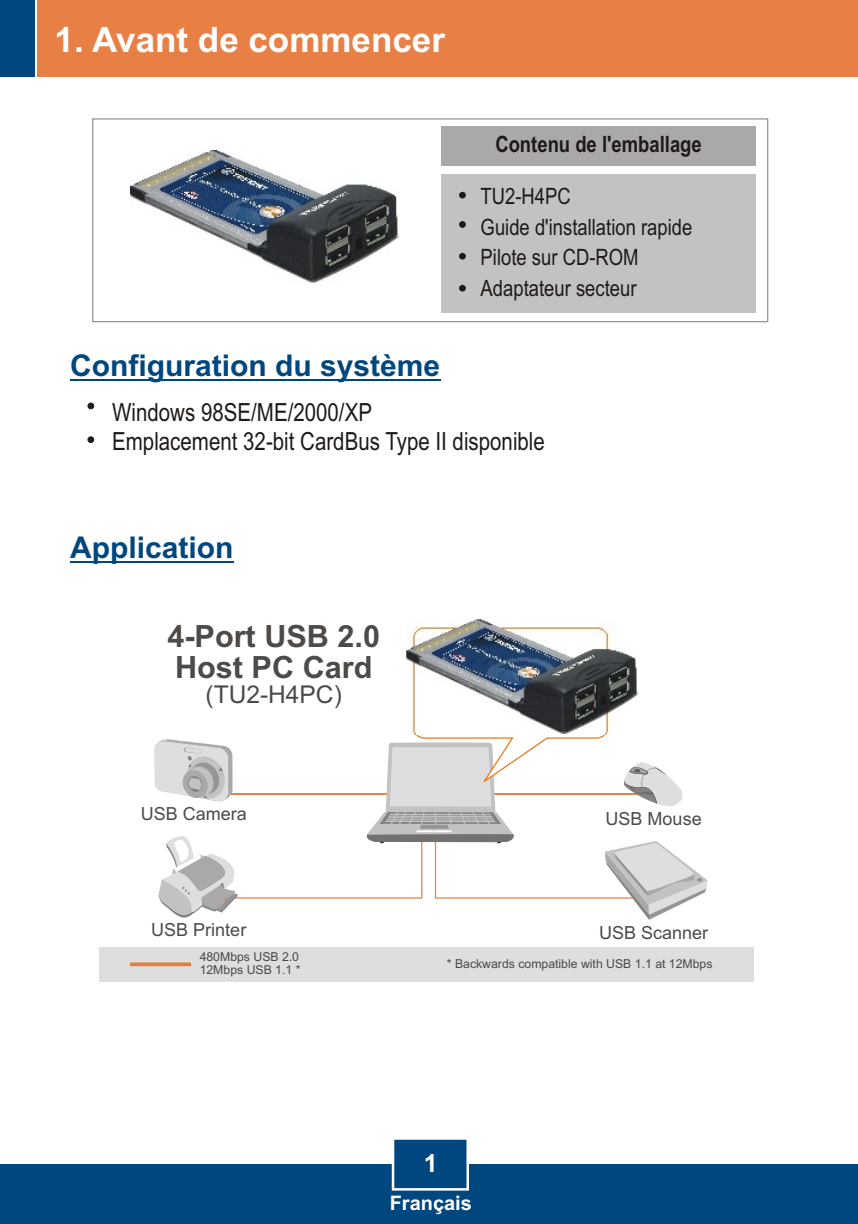
<style>
.page{position:relative;width:858px;height:1224px;background:#fff}
.page>*{position:absolute;margin:0;border:0;box-sizing:border-box;transform-origin:0 0}
.t1{font:700 35px "Arial";color:#fff}
.t2{font:700 30.75px/30.8px "Arial";color:#4d4a47}
.t3{font:700 30px "Arial";color:#004780}
.t4{font:25px/28.2px "Arial Narrow";color:#1f1a17}
.t5{font:700 25px "Arial";color:#fff}
.t6{font:24.5px "Arial";color:#4d4a47}
.t7{font:22.5px/30.5px "Arial Narrow";color:#1f1a17}
.t8{font:700 22.5px "Arial Narrow";color:#1f1a17}
.t9{font:700 20px "Arial";color:#fff}
.t10{font:18px "Arial";color:#4d4a47}
.t11{font:12.25px/13.2px "Arial";color:#4d4a47}
</style>
<div class="page">
<hr style="left:70px;top:379px;width:370px;height:1px;background:#004780">
<div style="left:0;top:1164px;width:858px;height:59px;background:#004780"></div>
<div style="left:37px;top:0;width:821px;height:77px;background:#e88045"></div>
<div style="left:0;top:0;width:35px;height:77px;background:#004780"></div>
<svg style="left:391px;top:1139px;width:78px;height:52px"></svg>
<hr style="left:70px;top:561px;width:163px;height:1px;background:#004780">
<svg style="left:92px;top:118px;width:677px;height:205px"></svg>
<div style="left:441px;top:174px;width:315px;height:139px;background:#c2c2c2"></div>
<div style="left:441px;top:127px;width:315px;height:39px;background:#aba8a8"></div>
<svg style="left:459px;top:192px;width:6px;height:6px"></svg>
<svg style="left:459px;top:253px;width:6px;height:6px"></svg>
<svg style="left:88px;top:403px;width:6px;height:6px"></svg>
<svg style="left:459px;top:221px;width:6px;height:7px"></svg>
<svg style="left:459px;top:285px;width:6px;height:6px"></svg>
<svg style="left:88px;top:436px;width:6px;height:7px"></svg>
<img style="left:131px;top:150px;width:270px;height:135px">
<div style="left:99px;top:946px;width:655px;height:35px;background:#dedede"></div>
<svg style="left:130px;top:962px;width:61px;height:4px"></svg>
<svg style="left:154px;top:734px;width:554px;height:186px"></svg>
<img style="left:406px;top:619px;width:232px;height:115px">
<h1 class="t1" style="left:55px;top:26px;width:392px">1. Avant de commencer</h1>
<h3 class="t3" style="left:70px;top:354px;width:372px">Configuration du système</h3>
<p class="t8" style="left:495px;top:136px;width:208px">Contenu de l'emballage</p>
<p class="t7" style="left:481px;top:183px;width:213px">TU2-H4PC<br>Guide d'installation rapide</p>
<p class="t7" style="left:481px;top:244px;width:159px">Pilote sur CD-ROM</p>
<p class="t7" style="left:481px;top:275px;width:157px">Adaptateur secteur</p>
<p class="t4" style="left:112px;top:401px;width:434px">Windows 98SE/ME/2000/XP<br>Emplacement 32-bit CardBus Type II disponible</p>
<h3 class="t3" style="left:70px;top:536px;width:165px">Application</h3>
<h2 class="t2" style="left:167px;top:623px;width:214px">4-Port USB 2.0<br>Host PC Card</h2>
<p class="t6" style="left:206px;top:685px;width:138px">(TU2-H4PC)</p>
<p class="t10" style="left:141px;top:807px;width:108px">USB Camera</p>
<p class="t10" style="left:605px;top:811px;width:98px">USB Mouse</p>
<p class="t10" style="left:151px;top:922px;width:97px">USB Printer</p>
<p class="t11" style="left:200px;top:951px;width:102px">480Mbps USB 2.0<br>12Mbps USB 1.1 *</p>
<p class="t10" style="left:599px;top:925px;width:111px">USB Scanner</p>
<p class="t11" style="left:447px;top:958px;width:267px">* Backwards compatible with USB 1.1 at 12Mbps</p>
<p class="t5" style="left:424px;top:1154px;width:15px">1</p>
<p class="t9" style="left:390px;top:1195px;width:84px">Français</p>
</div>
